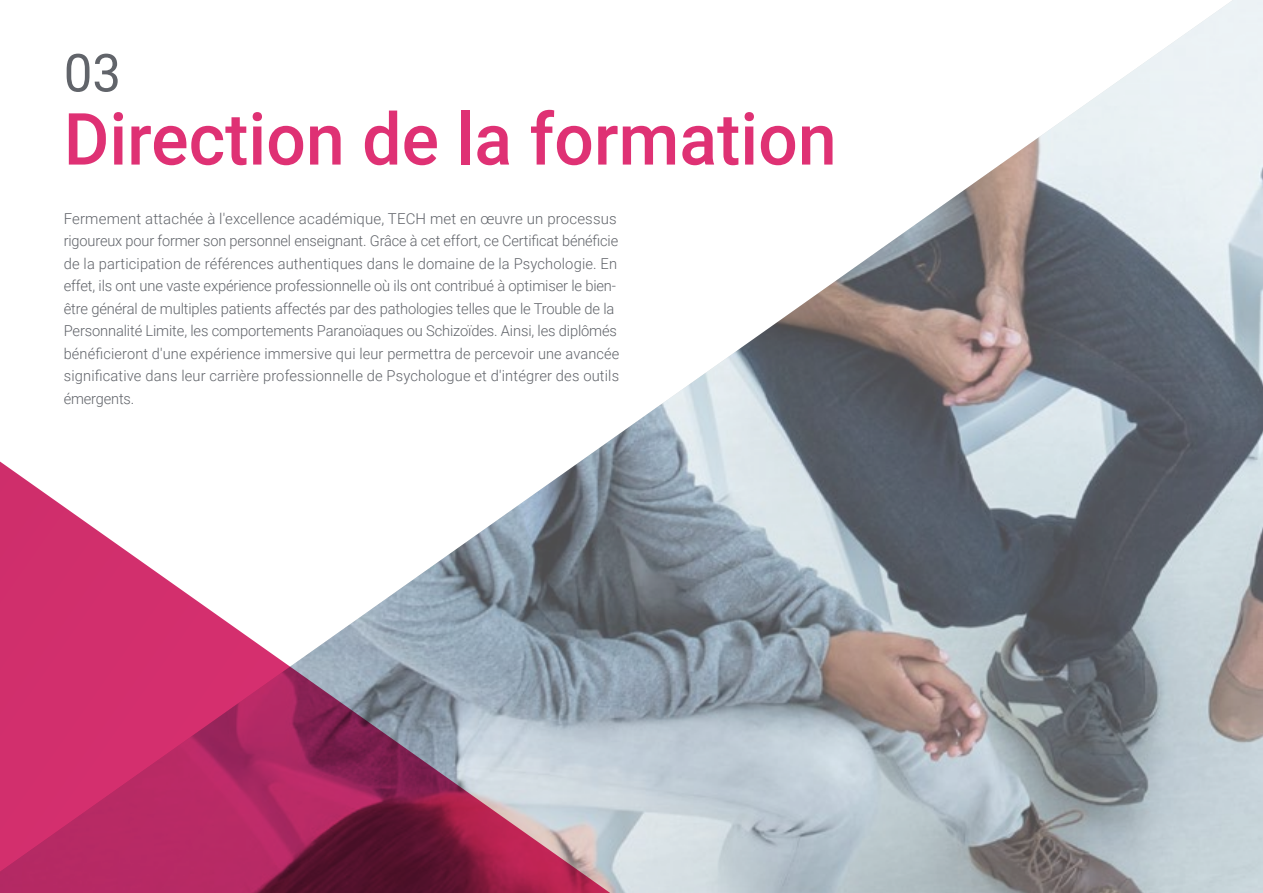
<style>
.page{position:relative;width:1263px;height:893px;background:#fff}
.page>*{position:absolute;margin:0;border:0;box-sizing:border-box;transform-origin:0 0}
.t1{font:500 72px "Roboto";color:#df3174}
.t2{font:52.5px "Roboto";color:#61646a}
.t3{font:300 15px/22.5px "Roboto";letter-spacing:-.01em;color:#61646a}
</style>
<div class="page">
<img style="left:602px;top:0;width:661px;height:893px">
<svg style="left:0;top:446px;width:640px;height:447px"></svg>
<h2 class="t2" style="left:64px;top:36px;width:59px">03</h2>
<h1 class="t1" style="left:64px;top:89px;width:774px">Direction de la formation</h1>
<p class="t3" style="left:64px;top:207px;width:557px">Fermement attachée à l'excellence académique, TECH met en œuvre un processus rigoureux pour former son personnel enseignant. Grâce à cet effort, ce Certificat bénéficie de la participation de références authentiques dans le domaine de la Psychologie. En effet, ils ont une vaste expérience professionnelle où ils ont contribué à optimiser le bien&shy;être général de multiples patients affectés par des pathologies telles que le Trouble de la Personnalité Limite, les comportements Paranoïaques ou Schizoïdes. Ainsi, les diplômés bénéficieront d'une expérience immersive qui leur permettra de percevoir une avancée significative dans leur carrière professionnelle de Psychologue et d'intégrer des outils émergents.</p>
</div>
